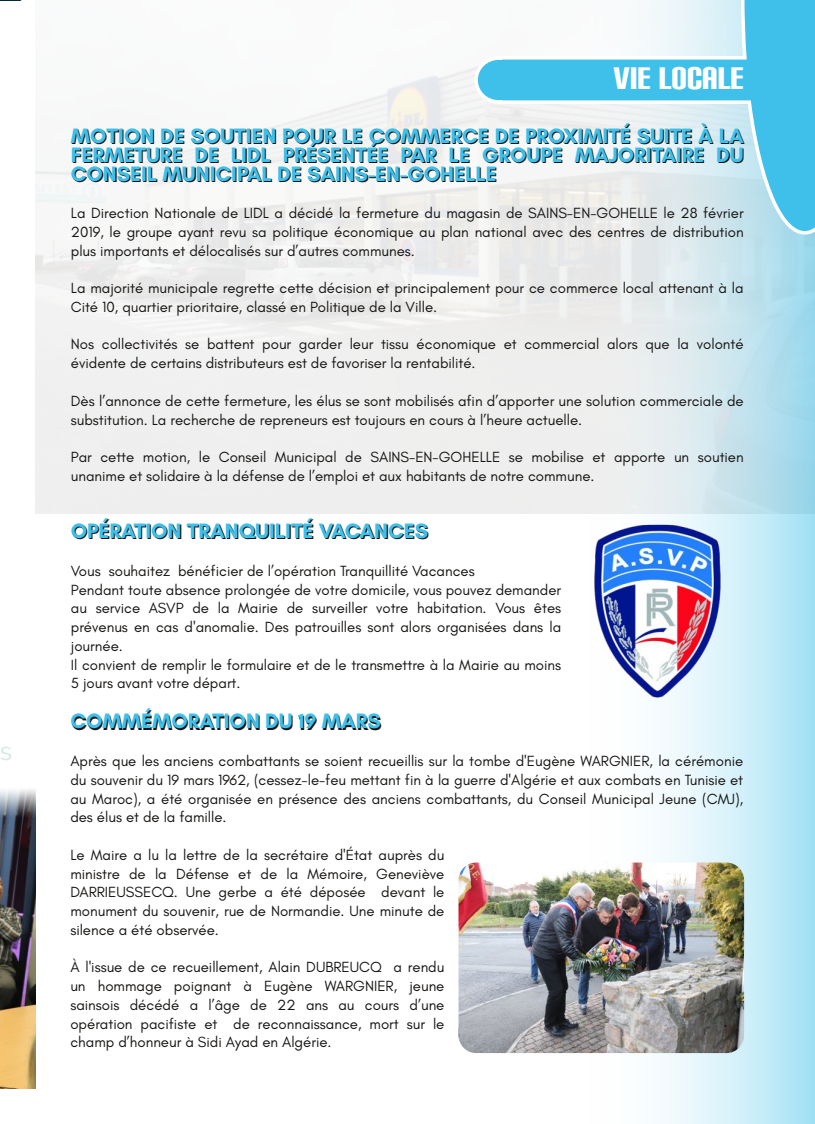
<style>
.page{position:relative;width:815px;height:1124px;background:#fff}
.page>*{position:absolute;margin:0;border:0;box-sizing:border-box;transform-origin:0 0}
.t1{font:37.5px "Carbon Block";color:#fff}
.t2{font:700 21.25px/18.8px "Glacial Indifference";color:#171513;text-align:justify}
.t3{font:15px/18.8px "Glacial Indifference";letter-spacing:-.005em;color:#171513}
</style>
<div class="page">
<svg style="left:588px;top:248px;width:226px;height:875px"></svg>
<svg style="left:473px;top:0;width:342px;height:248px"></svg>
<img style="left:1px;top:747px;width:10px;height:14px">
<img style="left:0;top:0;width:22px;height:1px">
<img style="left:0;top:789px;width:35px;height:299px">
<img style="left:572px;top:524px;width:172px;height:173px;border-radius:18px">
<img style="left:458px;top:862px;width:286px;height:190px;border-radius:18px">
<h1 class="t1" style="left:613px;top:60px;width:132px">VIE LOCALE</h1>
<h2 class="t2" style="left:72px;top:127px;width:674px">MOTION DE SOUTIEN POUR LE COMMERCE DE PROXIMITÉ SUITE À LA FERMETURE DE LIDL PRÉSENTÉE PAR LE GROUPE MAJORITAIRE DU CONSEIL MUNICIPAL DE SAINS-EN-GOHELLE</h2>
<p class="t3" style="left:71px;top:203px;width:674px;text-align:justify">La Direction Nationale de LIDL a décidé la fermeture du magasin de SAINS-EN-GOHELLE le 28 février 2019, le groupe ayant revu sa politique économique au plan national avec des centres de distribution plus importants et délocalisés sur d’autres communes.</p>
<p class="t3" style="left:71px;top:278px;width:674px">La majorité municipale regrette cette décision et principalement pour ce commerce local attenant à la<br>Cité 10, quartier prioritaire, classé en Politique de la Ville.</p>
<p class="t3" style="left:71px;top:335px;width:674px">Nos collectivités se battent pour garder leur tissu économique et commercial alors que la volonté évidente de certains distributeurs est de favoriser la rentabilité.</p>
<p class="t3" style="left:71px;top:391px;width:674px">Dès l’annonce de cette fermeture, les élus se sont mobilisés afin d’apporter une solution commerciale de substitution. La recherche de repreneurs est toujours en cours à l’heure actuelle.</p>
<p class="t3" style="left:71px;top:447px;width:674px">Par cette motion, le Conseil Municipal de SAINS-EN-GOHELLE se mobilise et apporte un soutien unanime et solidaire à la défense de l’emploi et aux habitants de notre commune.</p>
<h2 class="t2" style="left:72px;top:522px;width:359px">OPÉRATION TRANQUILITÉ VACANCES</h2>
<p class="t3" style="left:71px;top:561px;width:492px">Vous souhaitez bénéficier de l’opération Tranquillité Vacances<br>Pendant toute absence prolongée de votre domicile, vous pouvez demander au service ASVP de la Mairie de surveiller votre habitation. Vous êtes prévenus en cas d'anomalie. Des patrouilles sont alors organisées dans la journée.<br>Il convient de remplir le formulaire et de le transmettre à la Mairie au moins 5 jours avant votre départ.</p>
<h2 class="t2" style="left:71px;top:712px;width:312px">COMMÉMORATION DU 19 MARS</h2>
<p class="t3" style="left:70px;top:751px;width:674px;text-align:justify">Après que les anciens combattants se soient recueillis sur la tombe d'Eugène WARGNIER, la cérémonie du souvenir du 19 mars 1962, (cessez-le-feu mettant fin à la guerre d'Algérie et aux combats en Tunisie et au Maroc), a été organisée en présence des anciens combattants, du Conseil Municipal Jeune (CMJ), des élus et de la famille.</p>
<p class="t3" style="left:70px;top:845px;width:376px;text-align:justify">Le Maire a lu la lettre de la secrétaire d'État auprès du ministre de la Défense et de la Mémoire, Geneviève DARRIEUSSECQ. Une gerbe a été déposée devant le monument du souvenir, rue de Normandie. Une minute de silence a été observée.</p>
<p class="t3" style="left:70px;top:957px;width:376px;text-align:justify">À l'issue de ce recueillement, Alain DUBREUCQ a rendu un hommage poignant à Eugène WARGNIER, jeune sainsois décédé a l’âge de 22 ans au cours d’une opération pacifiste et de reconnaissance, mort sur le champ d’honneur à Sidi Ayad en Algérie.</p>
</div>
